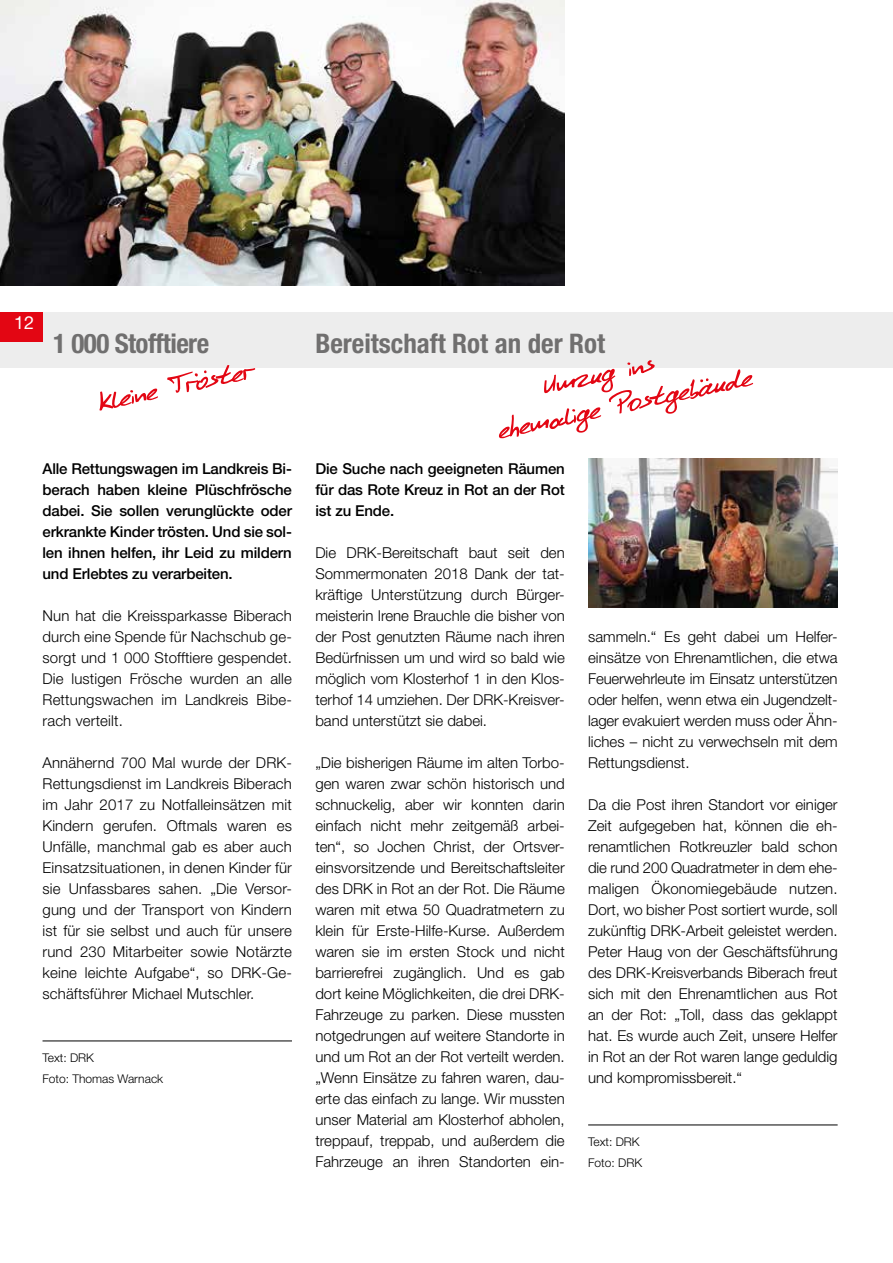
<style>
.page{position:relative;width:893px;height:1263px;background:#fff}
.page>*{position:absolute;margin:0;border:0;box-sizing:border-box;transform-origin:0 0}
.t1{font:700 condensed 27px "Helvetica Neue LT Std";color:#706f6f}
.t2{font:700 condensed 27px "Helvetica Neue LT Std";letter-spacing:-.02em;color:#706f6f}
.t3{font:18px "Helvetica Neue LT Std";color:#fff}
.t4{font:300 15px/21px "Helvetica Neue LT Std";color:#000;text-align:justify}
.t5{font:500 15px/21px "Helvetica Neue LT Std";letter-spacing:-.01em;color:#000;text-align:justify}
.t6{font:300 12px/21px "Helvetica Neue LT Std";color:#000}
</style>
<div class="page">
<div style="left:0;top:313px;width:893px;height:55px;background:#ededed"></div>
<div style="left:0;top:312px;width:43px;height:30px;background:#e30613"></div>
<svg style="left:499px;top:360px;width:254px;height:79px"></svg>
<hr style="left:588px;top:1125px;width:250px;height:1px;background:#000">
<svg style="left:99px;top:365px;width:156px;height:46px"></svg>
<hr style="left:43px;top:1041px;width:249px;height:1px;background:#000">
<img style="left:0;top:0;width:565px;height:285px">
<img style="left:588px;top:459px;width:249px;height:148px">
<p class="t3" style="left:14px;top:311px;width:22px">12</p>
<h1 class="t2" style="left:53px;top:327px;width:158px">1 000 Stofftiere</h1>
<h1 class="t1" style="left:315px;top:327px;width:291px">Bereitschaft Rot an der Rot</h1>
<p class="t5" style="left:43px;top:458px;width:251px">Alle Rettungswagen im Landkreis Bi&shy;berach haben kleine Plüschfrösche dabei. Sie sollen verunglückte oder erkrankte Kinder trösten. Und sie sol&shy;len ihnen helfen, ihr Leid zu mildern und Erlebtes zu verarbeiten.</p>
<p class="t4" style="left:43px;top:605px;width:251px">Nun hat die Kreissparkasse Biberach durch eine Spende für Nachschub ge&shy;sorgt und 1 000 Stofftiere gespendet.<br>Die lustigen Frösche wurden an alle Rettungswachen im Landkreis Bibe&shy;rach verteilt.</p>
<p class="t4" style="left:43px;top:752px;width:251px">Annähernd 700 Mal wurde der DRK-Rettungsdienst im Landkreis Biberach im Jahr 2017 zu Notfalleinsätzen mit Kindern gerufen. Oftmals waren es Unfälle, manchmal gab es aber auch Einsatzsituationen, in denen Kinder für sie Unfassbares sahen. „Die Versor&shy;gung und der Transport von Kindern ist für sie selbst und auch für unsere rund 230 Mitarbeiter sowie Notärzte keine leichte Aufgabe“, so DRK-Ge&shy;schäftsführer Michael Mutschler.</p>
<p class="t6" style="left:43px;top:1047px;width:122px">Text: DRK<br>Foto: Thomas Warnack</p>
<p class="t5" style="left:315px;top:458px;width:251px">Die Suche nach geeigneten Räumen für das Rote Kreuz in Rot an der Rot ist zu Ende.</p>
<p class="t4" style="left:315px;top:542px;width:251px">Die DRK-Bereitschaft baut seit den Sommermonaten 2018 Dank der tat&shy;kräftige Unterstützung durch Bürger&shy;meisterin Irene Brauchle die bisher von der Post genutzten Räume nach ihren Bedürfnissen um und wird so bald wie möglich vom Klosterhof 1 in den Klos&shy;terhof 14 umziehen. Der DRK-Kreisver&shy;band unterstützt sie dabei.</p>
<p class="t4" style="left:315px;top:752px;width:251px">„Die bisherigen Räume im alten Torbo&shy;gen waren zwar schön historisch und schnuckelig, aber wir konnten darin einfach nicht mehr zeitgemäß arbei&shy;ten“, so Jochen Christ, der Ortsver&shy;einsvorsitzende und Bereitschaftsleiter des DRK in Rot an der Rot. Die Räume waren mit etwa 50 Quadratmetern zu klein für Erste-Hilfe-Kurse. Außerdem waren sie im ersten Stock und nicht barrierefrei zugänglich. Und es gab dort keine Möglichkeiten, die drei DRK-Fahrzeuge zu parken. Diese mussten notgedrungen auf weitere Standorte in und um Rot an der Rot verteilt werden. „Wenn Einsätze zu fahren waren, dau&shy;erte das einfach zu lange. Wir mussten unser Material am Klosterhof abholen, treppauf, treppab, und außerdem die Fahrzeuge an ihren Standorten ein-</p>
<p class="t4" style="left:588px;top:626px;width:251px">sammeln.“ Es geht dabei um Helfer&shy;einsätze von Ehrenamtlichen, die etwa Feuerwehrleute im Einsatz unterstützen oder helfen, wenn etwa ein Jugendzelt&shy;lager evakuiert werden muss oder Ähn&shy;liches – nicht zu verwechseln mit dem Rettungsdienst.</p>
<p class="t4" style="left:588px;top:794px;width:251px">Da die Post ihren Standort vor einiger Zeit aufgegeben hat, können die eh&shy;renamtlichen Rotkreuzler bald schon die rund 200 Quadratmeter in dem ehe&shy;maligen Ökonomiegebäude nutzen.<br>Dort, wo bisher Post sortiert wurde, soll zukünftig DRK-Arbeit geleistet werden.<br>Peter Haug von der Geschäftsführung des DRK-Kreisverbands Biberach freut sich mit den Ehrenamtlichen aus Rot an der Rot: „Toll, dass das geklappt hat. Es wurde auch Zeit, unsere Helfer in Rot an der Rot waren lange geduldig und kompromissbereit.“</p>
<p class="t6" style="left:588px;top:1131px;width:56px">Text: DRK<br>Foto: DRK</p>
</div>
